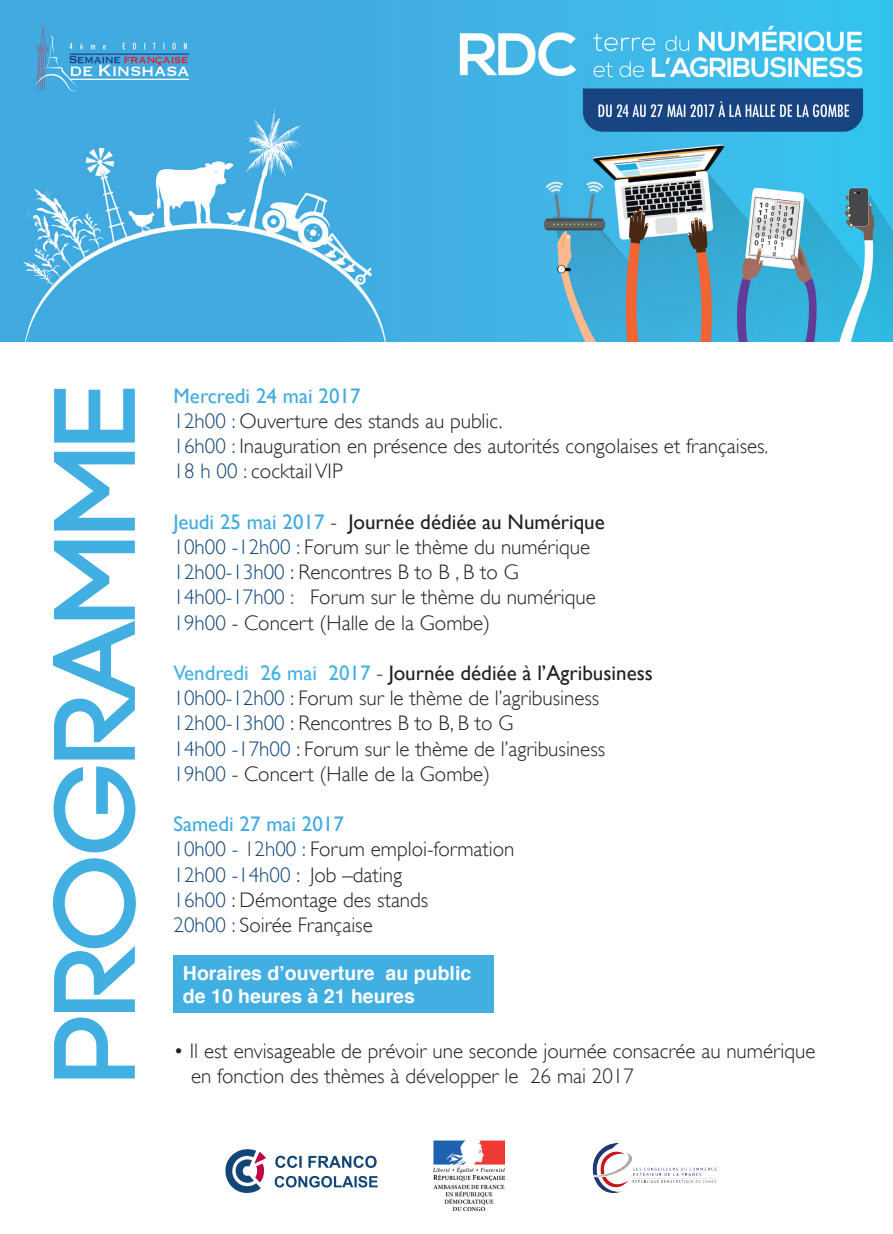
<style>
.page{position:relative;width:893px;height:1234px;background:#fff}
.page>*{position:absolute;margin:0;border:0;box-sizing:border-box;transform-origin:0 0}
.t1{font:700 115.5px "Code";letter-spacing:-.005em;color:#42afe3;scale:1.09 1}
.t2{font:300 21px "Gill Sans";color:#231f20}
.t3{font:21px "Gill Sans";color:#231f20}
.t4{font:21px "Gill Sans";color:#40aae0}
.t5{font:300 21px "Gill Sans";color:#124678}
.t6{font:700 19.5px/23.4px "Helvetica";color:#fff}
.s1{color:#124678}
.s2{color:#40aae0}
.s3{font-weight:300}
.s4{color:#42b1e4}
.s5{color:#231f20}
</style>
<div class="page">
<img style="left:0;top:0;width:893px;height:342px">
<svg style="left:225px;top:1149px;width:41px;height:43px"></svg>
<svg style="left:275px;top:1175px;width:103px;height:12px"></svg>
<svg style="left:275px;top:1155px;width:102px;height:12px"></svg>
<div style="left:174px;top:955px;width:320px;height:57px;background:#42afe3"></div>
<img style="left:434px;top:1140px;width:70px;height:69px">
<img style="left:592px;top:1143px;width:125px;height:49px">
<p class="t1" style="left:37px;top:1079px;width:639px;rotate:-90deg">PROGRAMME</p>
<p class="t4" style="left:174px;top:383px;width:188px">Mercredi 24 mai 2017</p>
<p class="t2" style="left:174px;top:404px;width:330px"><span class="s1">12h00 :</span> Ouverture des stands au public.</p>
<p class="t2" style="left:174px;top:429px;width:596px"><span class="s1">16h00 :</span> Inauguration en présence des autorités congolaises et françaises.</p>
<p class="t2" style="left:174px;top:454px;width:171px"><span class="s1">18 h 00 :</span> cocktail VIP</p>
<p class="t3" style="left:174px;top:509px;width:433px"><span class="s2">Jeudi 25 mai 2017</span> <span class="s3">-</span> Journée dédiée au Numérique</p>
<p class="t2" style="left:174px;top:530px;width:418px"><span class="s1">10h00 -12h00 :</span> Forum sur le thème du numérique</p>
<p class="t2" style="left:174px;top:555px;width:347px"><span class="s1">12h00-13h00</span> : Rencontres B to B , B to G</p>
<p class="t2" style="left:174px;top:580px;width:424px"><span class="s1">14h00-17h00 :</span> Forum sur le thème du numérique</p>
<p class="t2" style="left:174px;top:606px;width:318px"><span class="s1">19h00</span> - Concert (Halle de la Gombe)</p>
<p class="t3" style="left:174px;top:660px;width:481px"><span class="s4">Vendredi 26 mai 2017</span> <span class="s3">-</span> Journée dédiée à l’Agribusiness</p>
<p class="t2" style="left:174px;top:681px;width:427px"><span class="s1">10h00-12h00</span> : Forum sur le thème de l’agribusiness</p>
<p class="t2" style="left:174px;top:706px;width:342px"><span class="s1">12h00-13h00</span> : Rencontres B to B, B to G</p>
<p class="t2" style="left:174px;top:732px;width:433px"><span class="s1">14h00 -17h00</span> : Forum sur le thème de l’agribusiness</p>
<p class="t2" style="left:174px;top:757px;width:318px"><span class="s1">19h00</span> - Concert (Halle de la Gombe)</p>
<p class="t4" style="left:174px;top:811px;width:172px">Samedi 27 mai 2017</p>
<p class="t2" style="left:174px;top:832px;width:342px"><span class="s1">10h00 - 12h00 :</span> Forum emploi-formation</p>
<p class="t5" style="left:174px;top:858px;width:230px">12h00 -14h00 <span class="s5">: Job –dating</span></p>
<p class="t2" style="left:174px;top:883px;width:256px"><span class="s1">16h00</span> : Démontage des stands</p>
<p class="t2" style="left:174px;top:908px;width:201px"><span class="s1">20h00 :</span> Soirée Française</p>
<p class="t6" style="left:183px;top:961px;width:290px">Horaires d’ouverture au public de 10 heures à 21 heures</p>
<p class="t2" style="left:174px;top:1034px;width:644px">• Il est envisageable de prévoir une seconde journée consacrée au numérique</p>
<p class="t2" style="left:191px;top:1059px;width:444px">en fonction des thèmes à développer le 26 mai 2017</p>
</div>
